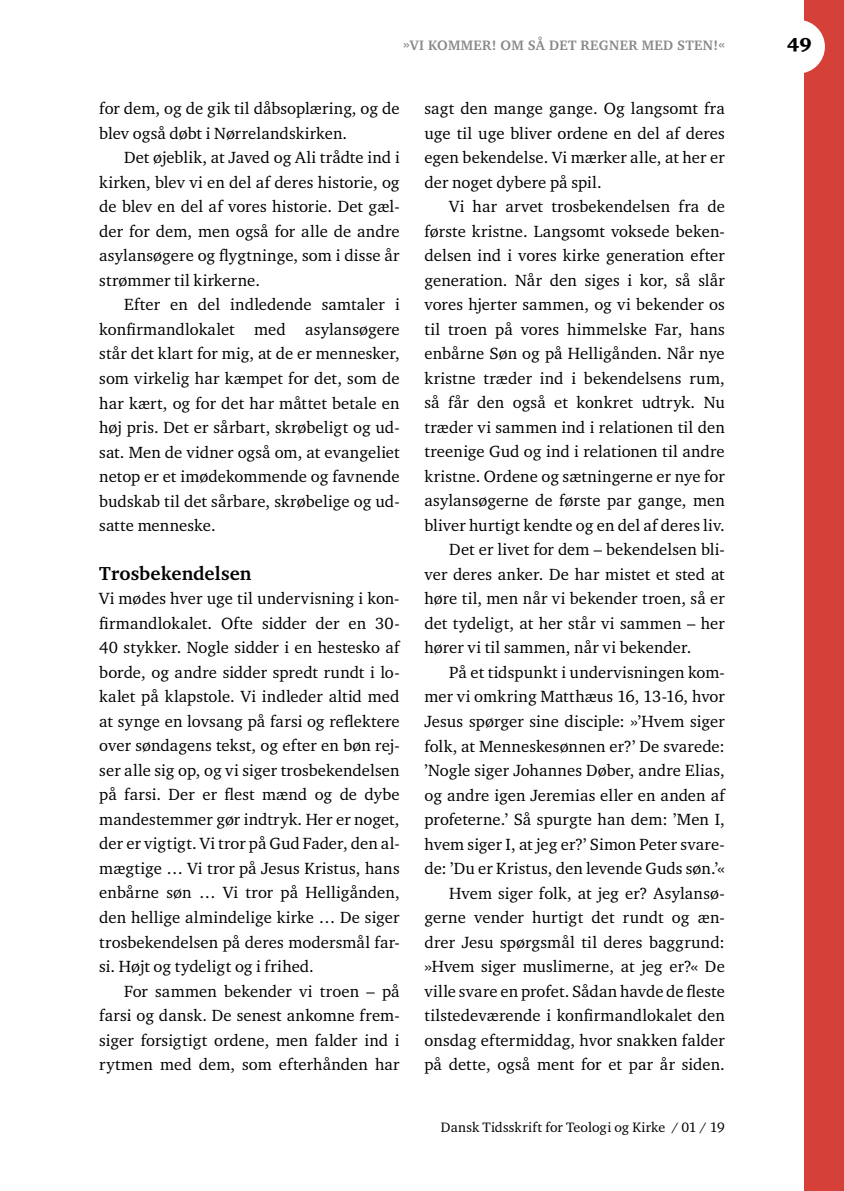
<style>
.page{position:relative;width:844px;height:1191px;background:#fff}
.page>*{position:absolute;margin:0;border:0;box-sizing:border-box;transform-origin:0 0}
.t1{font:700 19.25px "Charter ITC Std";letter-spacing:.01em;color:#000}
.t2{font:900 19.25px "Charter ITC Std";color:#000}
.t3{font:16.62px/24.5px "Charter ITC Std";letter-spacing:.005em;color:#000;text-align:justify}
.t4{font:14px "Charter ITC Std";letter-spacing:.005em;color:#000}
.t5{font:700 14px "Charter ITC Std";letter-spacing:.025em;color:#87888a}
</style>
<div class="page">
<div style="left:804px;top:0;width:39px;height:1191px;background:#d54038"></div>
<div style="left:771px;top:20px;width:53px;height:54px;background:#fff;border-radius:50%"></div>
<p class="t5" style="left:403px;top:37px;width:323px">»VI KOMMER! OM SÅ DET REGNER MED STEN!«</p>
<p class="t3" style="left:99px;top:96px;width:302px">for dem, og de gik til dåbsoplæring, og de blev også døbt i Nørrelandskirken.</p>
<p class="t3" style="left:99px;top:145px;width:302px;text-indent:25px">Det øjeblik, at Javed og Ali trådte ind i kirken, blev vi en del af deres historie, og de blev en del af vores historie. Det gæl&shy;der for dem, men også for alle de andre asylansøgere og flygtninge, som i disse år strømmer til kirkerne.</p>
<p class="t3" style="left:99px;top:292px;width:302px;text-indent:25px">Efter en del indledende samtaler i konfirmandlokalet med asylansøgere står det klart for mig, at de er mennesker, som virkelig har kæmpet for det, som de har kært, og for det har måttet betale en høj pris. Det er sårbart, skrøbeligt og ud&shy;sat. Men de vidner også om, at evangeliet netop er et imødekommende og favnende budskab til det sårbare, skrøbelige og ud&shy;satte menneske.</p>
<p class="t1" style="left:99px;top:561px;width:154px">Trosbekendelsen</p>
<p class="t3" style="left:99px;top:586px;width:302px">Vi mødes hver uge til undervisning i kon&shy;firmandlokalet. Ofte sidder der en 30- 40 stykker. Nogle sidder i en hestesko af borde, og andre sidder spredt rundt i lo&shy;kalet på klapstole. Vi indleder altid med at synge en lovsang på farsi og reflektere over søndagens tekst, og efter en bøn rej&shy;ser alle sig op, og vi siger trosbekendelsen på farsi. Der er flest mænd og de dybe mandestemmer gør indtryk. Her er noget, der er vigtigt. Vi tror på Gud Fader, den al&shy;mægtige … Vi tror på Jesus Kristus, hans enbårne søn … Vi tror på Helligånden, den hellige almindelige kirke … De siger trosbekendelsen på deres modersmål far&shy;si. Højt og tydeligt og i frihed.</p>
<p class="t3" style="left:99px;top:978px;width:302px;text-indent:25px">For sammen bekender vi troen – på farsi og dansk. De senest ankomne frem&shy;siger forsigtigt ordene, men falder ind i rytmen med dem, som efterhånden har</p>
<p class="t3" style="left:424px;top:96px;width:302px">sagt den mange gange. Og langsomt fra uge til uge bliver ordene en del af deres egen bekendelse. Vi mærker alle, at her er der noget dybere på spil.</p>
<p class="t3" style="left:449px;top:194px;width:277px">Vi har arvet trosbekendelsen fra de</p>
<p class="t3" style="left:424px;top:218px;width:302px">første kristne. Langsomt voksede beken-</p>
<p class="t3" style="left:424px;top:243px;width:302px">delsen ind i vores kirke generation efter</p>
<p class="t3" style="left:424px;top:267px;width:302px">generation. Når den siges i kor, så slår</p>
<p class="t3" style="left:424px;top:292px;width:302px">vores hjerter sammen, og vi bekender os</p>
<p class="t3" style="left:424px;top:316px;width:302px">til troen på vores himmelske Far, hans</p>
<p class="t3" style="left:424px;top:341px;width:302px">enbårne Søn og på Helligånden. Når nye</p>
<p class="t3" style="left:424px;top:365px;width:302px">kristne træder ind i bekendelsens rum,</p>
<p class="t3" style="left:424px;top:390px;width:302px">så får den også et konkret udtryk. Nu</p>
<p class="t3" style="left:424px;top:414px;width:302px">træder vi sammen ind i relationen til den</p>
<p class="t3" style="left:424px;top:439px;width:302px">treenige Gud og ind i relationen til andre</p>
<p class="t3" style="left:424px;top:463px;width:302px">kristne. Ordene og sætningerne er nye for</p>
<p class="t3" style="left:424px;top:488px;width:302px">asylansøgerne de første par gange, men</p>
<p class="t3" style="left:424px;top:512px;width:302px">bliver hurtigt kendte og en del af deres liv.</p>
<p class="t3" style="left:449px;top:537px;width:277px">Det er livet for dem – bekendelsen bli-</p>
<p class="t3" style="left:424px;top:561px;width:302px">ver deres anker. De har mistet et sted at</p>
<p class="t3" style="left:424px;top:586px;width:302px">høre til, men når vi bekender troen, så er</p>
<p class="t3" style="left:424px;top:611px;width:302px">det tydeligt, at her står vi sammen – her</p>
<p class="t3" style="left:424px;top:635px;width:268px">hører vi til sammen, når vi bekender.</p>
<p class="t3" style="left:449px;top:660px;width:277px">På et tidspunkt i undervisningen kom-</p>
<p class="t3" style="left:424px;top:684px;width:302px">mer vi omkring Matthæus 16, 13-16, hvor</p>
<p class="t3" style="left:424px;top:709px;width:302px">Jesus spørger sine disciple: »’Hvem siger</p>
<p class="t3" style="left:424px;top:733px;width:302px">folk, at Menneskesønnen er?’ De svarede:</p>
<p class="t3" style="left:424px;top:758px;width:302px">’Nogle siger Johannes Døber, andre Elias,</p>
<p class="t3" style="left:424px;top:782px;width:302px">og andre igen Jeremias eller en anden af</p>
<p class="t3" style="left:424px;top:807px;width:302px">profeterne.’ Så spurgte han dem: ’Men I,</p>
<p class="t3" style="left:424px;top:831px;width:302px">hvem siger I, at jeg er?’ Simon Peter svare-</p>
<p class="t3" style="left:424px;top:856px;width:302px">de: ’Du er Kristus, den levende Guds søn.’«</p>
<p class="t3" style="left:449px;top:880px;width:277px">Hvem siger folk, at jeg er? Asylansø-</p>
<p class="t3" style="left:424px;top:905px;width:302px">gerne vender hurtigt det rundt og æn-</p>
<p class="t3" style="left:424px;top:929px;width:302px">drer Jesu spørgsmål til deres baggrund:</p>
<p class="t3" style="left:424px;top:954px;width:302px">»Hvem siger muslimerne, at jeg er?« De</p>
<p class="t3" style="left:424px;top:978px;width:302px">ville svare en profet. Sådan havde de fleste</p>
<p class="t3" style="left:424px;top:1003px;width:302px">tilstedeværende i konfirmandlokalet den</p>
<p class="t3" style="left:424px;top:1027px;width:302px">onsdag eftermiddag, hvor snakken falder</p>
<p class="t3" style="left:424px;top:1052px;width:302px">på dette, også ment for et par år siden.</p>
<p class="t4" style="left:441px;top:1118px;width:285px">Dansk Tidsskrift for Teologi og Kirke / 01 / 19</p>
<p class="t2" style="left:787px;top:33px;width:26px">49</p>
</div>
